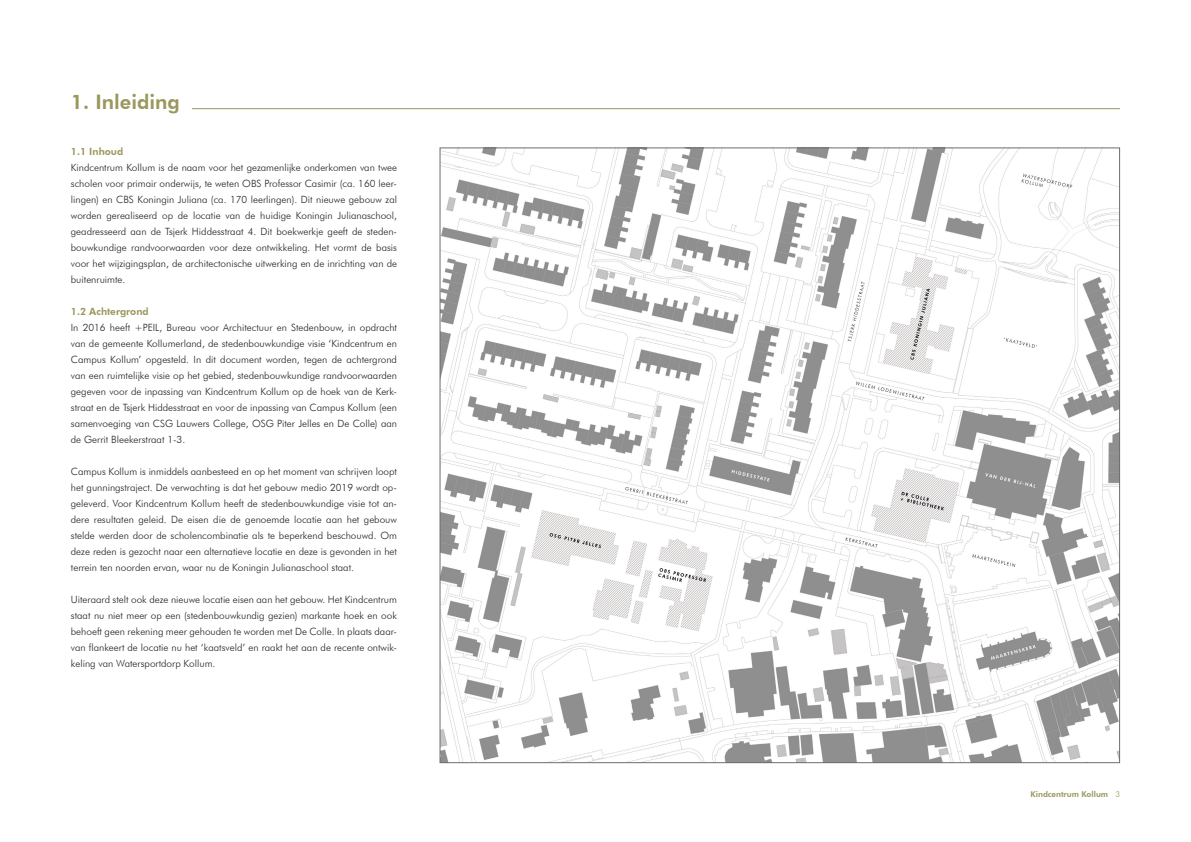
<style>
.page{position:relative;width:1191px;height:842px;background:#fff}
.page>*{position:absolute;margin:0;border:0;box-sizing:border-box;transform-origin:0 0}
.t1{font:800 20px "Futura BT";color:#99985d}
.t2{font:300 10px/16px "Futura BT";color:#231f20;text-align:justify}
.t3{font:800 10px "Futura BT";color:#99985d}
.t4{font:800 8px "Futura BT";color:#99985d}
.s1{font-weight:300}
</style>
<div class="page">
<hr style="left:192px;top:108px;width:928px;height:1px;background:#99985d">
<img style="left:441px;top:149px;width:677px;height:612px">
<p class="t1" style="left:71px;top:89px;width:110px">1. Inleiding</p>
<p class="t3" style="left:71px;top:145px;width:54px">1.1 Inhoud</p>
<p class="t2" style="left:71px;top:159px;width:328px">Kindcentrum Kollum is de naam voor het gezamenlijke onderkomen van twee scholen voor primair onderwijs, te weten OBS Professor Casimir (ca. 160 leer&shy;lingen) en CBS Koningin Juliana (ca. 170 leerlingen). Dit nieuwe gebouw zal worden gerealiseerd op de locatie van de huidige Koningin Julianaschool, geadresseerd aan de Tsjerk Hiddesstraat 4. Dit boekwerkje geeft de steden&shy;bouwkundige randvoorwaarden voor deze ontwikkeling. Het vormt de basis voor het wijzigingsplan, de architectonische uitwerking en de inrichting van de buitenruimte.</p>
<p class="t3" style="left:71px;top:305px;width:79px">1.2 Achtergrond</p>
<p class="t2" style="left:71px;top:319px;width:328px">In 2016 heeft +PEIL, Bureau voor Architectuur en Stedenbouw, in opdracht van de gemeente Kollumerland, de stedenbouwkundige visie ‘Kindcentrum en Campus Kollum’ opgesteld. In dit document worden, tegen de achtergrond van een ruimtelijke visie op het gebied, stedenbouwkundige randvoorwaarden gegeven voor de inpassing van Kindcentrum Kollum op de hoek van de Kerk&shy;straat en de Tsjerk Hiddesstraat en voor de inpassing van Campus Kollum (een samenvoeging van CSG Lauwers College, OSG Piter Jelles en De Colle) aan de Gerrit Bleekerstraat 1-3.</p>
<p class="t2" style="left:71px;top:463px;width:328px">Campus Kollum is inmiddels aanbesteed en op het moment van schrijven loopt het gunningstraject. De verwachting is dat het gebouw medio 2019 wordt op&shy;geleverd. Voor Kindcentrum Kollum heeft de stedenbouwkundige visie tot an&shy;dere resultaten geleid. De eisen die de genoemde locatie aan het gebouw stelde werden door de scholencombinatie als te beperkend beschouwd. Om deze reden is gezocht naar een alternatieve locatie en deze is gevonden in het terrein ten noorden ervan, waar nu de Koningin Julianaschool staat.</p>
<p class="t2" style="left:71px;top:591px;width:328px">Uiteraard stelt ook deze nieuwe locatie eisen aan het gebouw. Het Kindcentrum staat nu niet meer op een (stedenbouwkundig gezien) markante hoek en ook behoeft geen rekening meer gehouden te worden met De Colle. In plaats daar&shy;van flankeert de locatie nu het ‘kaatsveld’ en raakt het aan de recente ontwik&shy;keling van Watersportdorp Kollum.</p>
<p class="t4" style="left:1030px;top:789px;width:91px">Kindcentrum Kollum <span class="s1">3</span></p>
</div>
